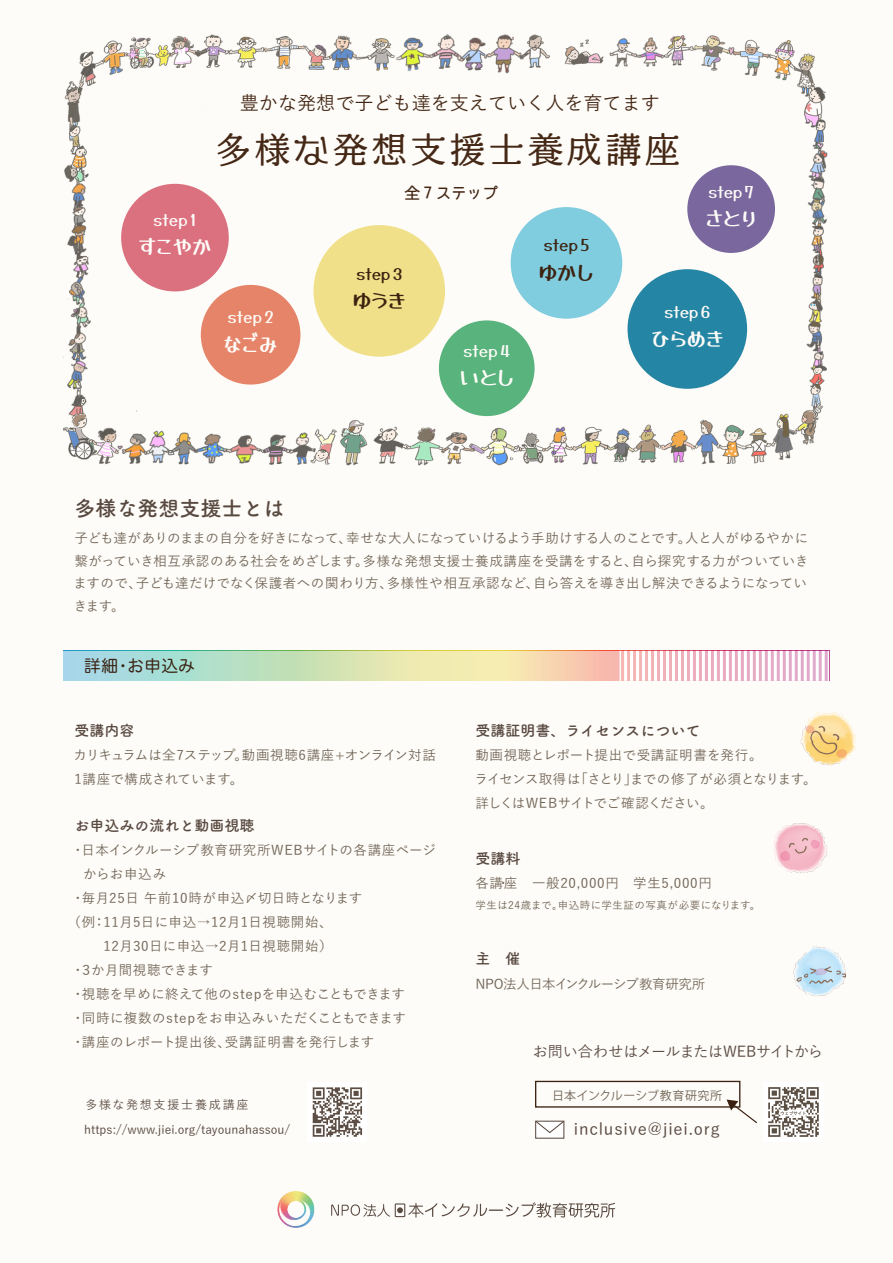
<style>
.page{position:relative;width:893px;height:1263px;background:#fefcf8}
.page>*{position:absolute;margin:0;border:0;box-sizing:border-box;transform-origin:0 0}
.t1{font:35.4px "VDL AD Min Regular";letter-spacing:.1em;color:#442715}
.t2{font:21px "Yusei Magic";color:#fefcf8}
.t3{font:700 21px "Tsuku A Rd Gothic";color:#594a41}
.t4{font:21px "Yusei Magic";color:#3d220f}
.t5{font:500 19.05px "Yu Go";color:#442715}
.t6{font:500 16.5px "Yu Go";letter-spacing:.05em;color:#594a41}
.t7{font:16.5px "Hira Maru Pro W4";letter-spacing:.03em;color:#3a2111}
.t8{font:16.35px "Bokutachino Gothic";color:#442715}
.t9{font:15.9px "Yusei Magic";color:#fefcf8}
.t10{font:15.9px "Yusei Magic";color:#3d220f}
.t11{font:700 15px "Tsuku A Rd Gothic";color:#594a41}
.t12{font:500 15px "Yu Go";letter-spacing:-.02em;color:#594a41}
.t13{font:500 13.5px/22.5px "Yu Go";letter-spacing:.015em;color:#716557}
.t14{font:500 13.5px/24px "Yu Go";letter-spacing:-.005em;color:#716557}
.t15{font:500 13.5px "Yu Go";letter-spacing:.035em;color:#716557}
.t16{font:500 13.5px "Yu Go";letter-spacing:.045em;color:#716557}
.t17{font:500 13.5px "Yu Go";letter-spacing:.05em;color:#716557}
.t18{font:500 13.5px "Yu Go";letter-spacing:-.03em;color:#716557}
.t19{font:500 12px "Yu Go";color:#594a41}
.t20{font:12px "Koz Go Pr 6 N";letter-spacing:.03em;color:#716557}
.t21{font:500 12px "Yu Go";letter-spacing:.15em;color:#594a41}
.t22{font:500 10.5px "Yu Go";letter-spacing:.045em;color:#716557}
</style>
<div class="page">
<svg style="left:64px;top:651px;width:764px;height:30px;background:#d2debe"></svg>
<img style="left:64px;top:35px;width:764px;height:430px">
<div style="left:313px;top:225px;width:132px;height:132px;background:#f1e08a;border-radius:50%"></div>
<div style="left:439px;top:320px;width:96px;height:96px;background:#59b37c;border-radius:50%"></div>
<div style="left:511px;top:207px;width:111px;height:112px;background:#80cde0;border-radius:50%"></div>
<div style="left:627px;top:269px;width:120px;height:120px;background:#2585a4;border-radius:50%"></div>
<div style="left:687px;top:165px;width:88px;height:88px;background:#79679d;border-radius:50%"></div>
<div style="left:121px;top:184px;width:108px;height:107px;background:#db707f;border-radius:50%"></div>
<div style="left:201px;top:285px;width:99px;height:100px;background:#e68469;border-radius:50%"></div>
<img style="left:774px;top:823px;width:53px;height:50px">
<img style="left:793px;top:946px;width:53px;height:51px">
<img style="left:800px;top:712px;width:56px;height:53px">
<hr style="left:620px;top:651px;width:1px;height:30px;background:#fff">
<svg style="left:624px;top:651px;width:202px;height:30px"></svg>
<hr style="left:828px;top:651px;width:1px;height:30px;background:#fff">
<svg style="left:368px;top:1202px;width:247px;height:16px"></svg>
<img style="left:277px;top:1191px;width:91px;height:37px">
<div style="left:535px;top:1081px;width:205px;height:26px;border:1px solid #3a2111"></div>
<svg style="left:727px;top:1099px;width:30px;height:25px"></svg>
<img style="left:768px;top:1087px;width:51px;height:50px">
<div style="left:535px;top:1121px;width:29px;height:18px;background:#fff;border:1px solid #594a41"></div>
<svg style="left:535px;top:1120px;width:30px;height:14px"></svg>
<div style="left:308px;top:1082px;width:59px;height:60px;background:#fff"></div>
<svg style="left:313px;top:1087px;width:49px;height:50px"></svg>
<p class="t9" style="left:153px;top:211px;width:44px">step 1</p>
<h3 class="t5" style="left:240px;top:85px;width:422px">豊かな発想で子ども達を支えていく人を育てます</h3>
<h1 class="t1" style="left:216px;top:124px;width:466px">多様な発想支援士養成講座</h1>
<p class="t8" style="left:404px;top:184px;width:96px">全 7 ステップ</p>
<h2 class="t2" style="left:138px;top:235px;width:75px">すこやか</h2>
<p class="t10" style="left:356px;top:265px;width:47px">step 3</p>
<p class="t10" style="left:544px;top:237px;width:47px">step 5</p>
<h2 class="t4" style="left:539px;top:260px;width:56px">ゆかし</h2>
<p class="t9" style="left:708px;top:183px;width:47px">step 7</p>
<h2 class="t2" style="left:705px;top:206px;width:53px">さとり</h2>
<p class="t9" style="left:228px;top:308px;width:47px">step 2</p>
<h2 class="t2" style="left:223px;top:332px;width:56px">なごみ</h2>
<h2 class="t4" style="left:353px;top:288px;width:54px">ゆうき</h2>
<p class="t9" style="left:463px;top:342px;width:48px">step 4</p>
<h2 class="t2" style="left:459px;top:366px;width:57px">いとし</h2>
<p class="t9" style="left:664px;top:303px;width:47px">step 6</p>
<h2 class="t2" style="left:651px;top:326px;width:74px">ひらめき</h2>
<h2 class="t3" style="left:74px;top:492px;width:211px">多様な発想支援士とは</h2>
<p class="t13" style="left:73px;top:525px;width:737px">子ども達がありのままの自分を好きになって、幸せな大人になっていけるよう手助けする人のことです。人と人がゆるやかに繋がっていき相互承認のある社会をめざします。多様な発想支援士養成講座を受講をすると、自ら探究する力がついていきますので、子ども達だけでなく保護者への関わり方、多様性や相互承認など、自ら答えを導き出し解決できるようになっていきます。</p>
<p class="t7" style="left:84px;top:651px;width:112px">詳細・お申込み</p>
<p class="t11" style="left:74px;top:719px;width:61px">受講内容</p>
<p class="t13" style="left:74px;top:742px;width:364px;line-height:24px">カリキュラムは全7ステップ。動画視聴6講座+オンライン対話<br>1講座で構成されています。</p>
<p class="t11" style="left:74px;top:814px;width:181px">お申込みの流れと動画視聴</p>
<p class="t15" style="left:71px;top:837px;width:367px">・日本インクルーシブ教育研究所WEBサイトの各講座ページ</p>
<p class="t13" style="left:83px;top:861px;width:84px">からお申込み</p>
<p class="t13" style="left:71px;top:885px;width:293px">・毎月25日 午前10時が申込〆切日時となります</p>
<p class="t13" style="left:68px;top:909px;width:267px">（例：11月5日に申込→12月1日視聴開始、</p>
<p class="t13" style="left:103px;top:933px;width:231px">12月30日に申込→2月1日視聴開始）</p>
<p class="t13" style="left:71px;top:957px;width:143px">・３か月間視聴できます</p>
<p class="t13" style="left:71px;top:981px;width:336px">・視聴を早めに終えて他のstepを申込むこともできます</p>
<p class="t16" style="left:71px;top:1005px;width:336px">・同時に複数のstepをお申込みいただくこともできます</p>
<p class="t13" style="left:71px;top:1029px;width:305px">・講座のレポート提出後、受講証明書を発行します</p>
<p class="t21" style="left:85px;top:1093px;width:165px">多様な発想支援士養成講座</p>
<p class="t11" style="left:475px;top:719px;width:226px">受講証明書、ライセンスについて</p>
<p class="t14" style="left:474px;top:742px;width:344px">動画視聴とレポート提出で受講証明書を発行。<br>ライセンス取得は「さとり」までの修了が必須となります。詳しくはWEBサイトでご確認ください。</p>
<p class="t11" style="left:475px;top:847px;width:46px">受講料</p>
<p class="t17" style="left:475px;top:870px;width:238px">各講座　一般20,000円 学生5,000円</p>
<p class="t22" style="left:475px;top:895px;width:286px">学生は24歳まで。申込時に学生証の写真が必要になります。</p>
<p class="t13" style="left:497px;top:870px;width:15px">・</p>
<p class="t11" style="left:475px;top:946px;width:46px">主　催</p>
<p class="t18" style="left:475px;top:972px;width:231px">NPO法人日本インクルーシブ教育研究所</p>
<p class="t12" style="left:533px;top:1038px;width:291px">お問い合わせはメールまたはWEBサイトから</p>
<p class="t20" style="left:552px;top:1088px;width:172px">日本インクルーシブ教育研究所</p>
<p class="t19" style="left:84px;top:1118px;width:208px">https://www.jiei.org/tayounahassou/</p>
<p class="t6" style="left:574px;top:1114px;width:148px">inclusive@jiei.org</p>
</div>
